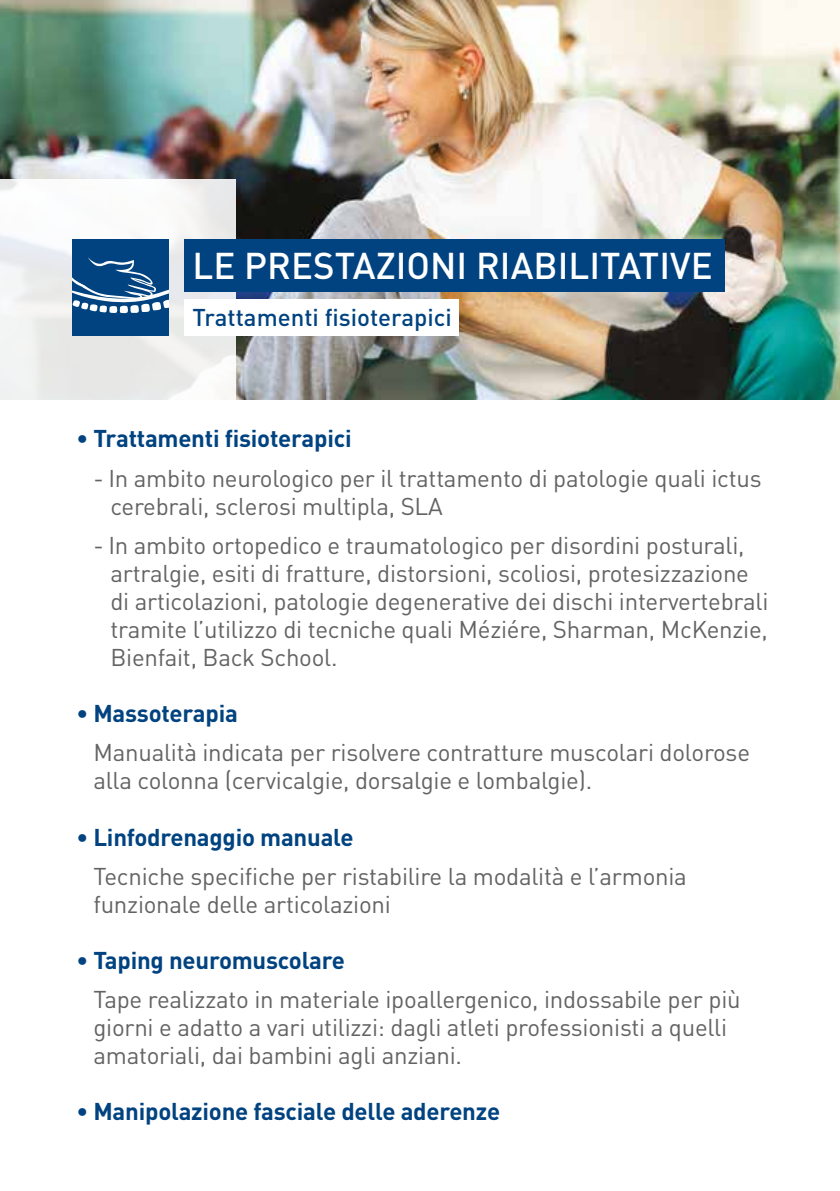
<style>
.page{position:relative;width:840px;height:1191px;background:#fff}
.page>*{position:absolute;margin:0;border:0;box-sizing:border-box;transform-origin:0 0}
.t1{font:500 36.8px "DIN Pro";color:#fff}
.t2{font:24px/28px "DIN Pro";letter-spacing:-.01em;color:#646363}
.t3{font:700 24px "DIN Pro";letter-spacing:-.01em;color:#004380}
.t4{font:500 24px "DIN Pro";color:#004380}
</style>
<div class="page">
<img style="left:0;top:0;width:839px;height:400px">
<svg style="left:0;top:179px;width:235px;height:221px"></svg>
<div style="left:184px;top:240px;width:540px;height:52px;background:#004380"></div>
<div style="left:184px;top:299px;width:274px;height:37px;background:#fff"></div>
<div style="left:72px;top:240px;width:97px;height:96px;background:#004380"></div>
<svg style="left:72px;top:257px;width:97px;height:57px"></svg>
<h1 class="t1" style="left:192px;top:236px;width:521px">LE PRESTAZIONI RIABILITATIVE</h1>
<p class="t4" style="left:192px;top:298px;width:260px">Trattamenti fisioterapici</p>
<p class="t3" style="left:76px;top:418px;width:276px">• Trattamenti fisioterapici</p>
<p class="t2" style="left:110px;top:461px;width:652px;text-indent:-17px">- In ambito neurologico per il trattamento di patologie quali ictus cerebrali, sclerosi multipla, SLA</p>
<p class="t2" style="left:110px;top:529px;width:659px;text-indent:-17px">- In ambito ortopedico e traumatologico per disordini posturali, artralgie, esiti di fratture, distorsioni, scoliosi, protesizzazione di articolazioni, patologie degenerative dei dischi intervertebrali tramite l’utilizzo di tecniche quali Méziére, Sharman, McKenzie, Bienfait, Back School.</p>
<p class="t3" style="left:76px;top:693px;width:163px">• Massoterapia</p>
<p class="t2" style="left:93px;top:736px;width:657px">Manualità indicata per risolvere contratture muscolari dolorose alla colonna (cervicalgie, dorsalgie e lombalgie).</p>
<p class="t3" style="left:76px;top:817px;width:279px">• Linfodrenaggio manuale</p>
<p class="t2" style="left:93px;top:859px;width:594px">Tecniche specifiche per ristabilire la modalità e l’armonia funzionale delle articolazioni</p>
<p class="t3" style="left:76px;top:940px;width:270px">• Taping neuromuscolare</p>
<p class="t2" style="left:93px;top:983px;width:648px">Tape realizzato in materiale ipoallergenico, indossabile per più giorni e adatto a vari utilizzi: dagli atleti professionisti a quelli amatoriali, dai bambini agli anziani.</p>
<p class="t3" style="left:76px;top:1091px;width:425px">• Manipolazione fasciale delle aderenze</p>
</div>
